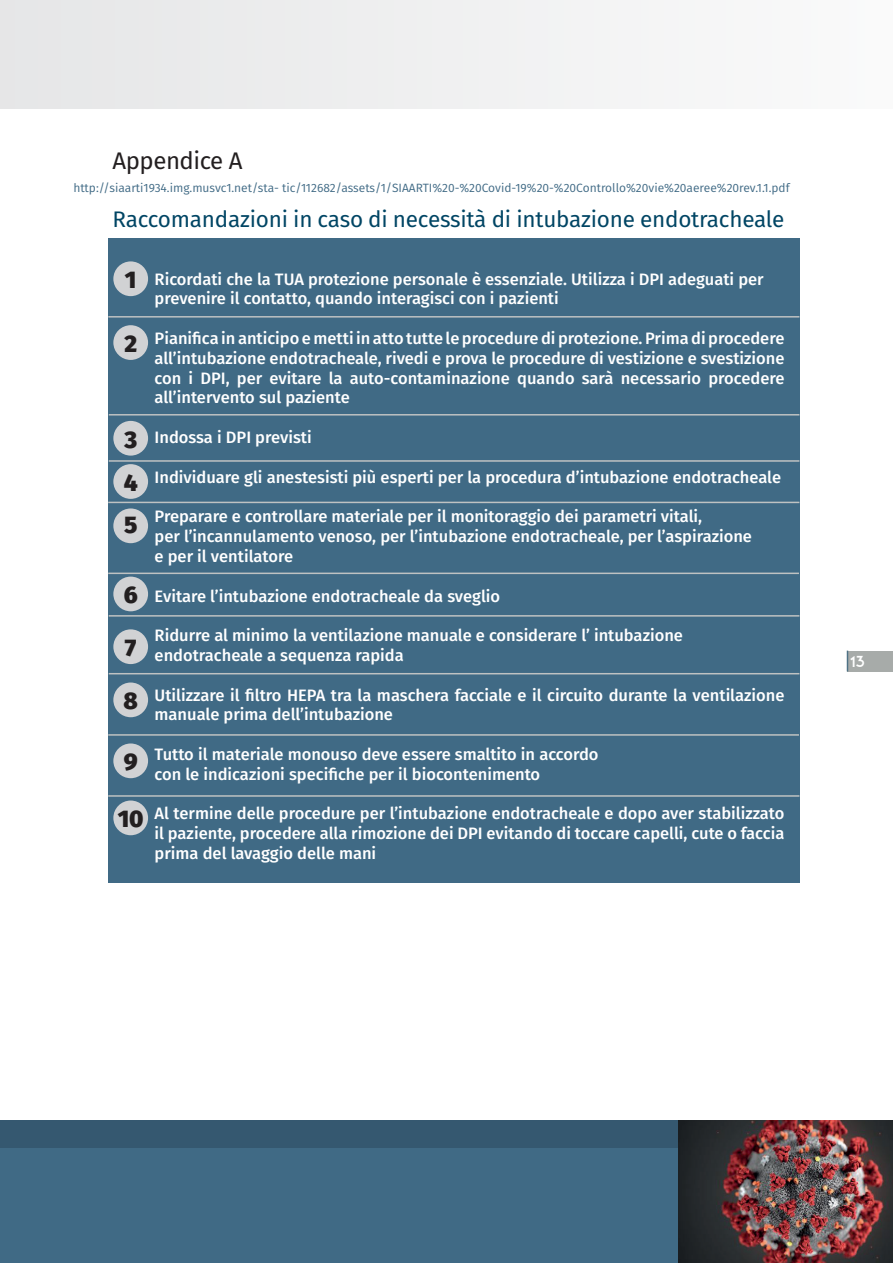
<style>
.page{position:relative;width:893px;height:1263px;background:#fff}
.page>*{position:absolute;margin:0;border:0;box-sizing:border-box;transform-origin:0 0}
.t1{font:800 24px/42.5px "Fira Sans";color:#231f20;text-align:justify}
.t2{font:24px "Fira Sans";letter-spacing:-.02em;color:#231f20}
.t3{font:22.5px "Fira Sans";letter-spacing:-.01em;color:#004564}
.t4{font:500 16.5px/19.8px "Fira Sans";color:#fff}
.t5{font:15px "ADAM.CGPRO";color:#fff}
.t6{font:12px "Fira Sans";color:#406a85}
</style>
<div class="page">
<div style="left:0;top:0;width:893px;height:108px;background:#f0f0f1"></div>
<div style="left:0;top:1121px;width:802px;height:142px;background:linear-gradient(to bottom,#395e77,#436e8a)"></div>
<img style="left:679px;top:1121px;width:214px;height:142px">
<div style="left:848px;top:651px;width:45px;height:20px;background:#a7aba9"></div>
<svg style="left:847px;top:651px;width:1px;height:20px"></svg>
<div style="left:108px;top:238px;width:691px;height:644px;background:#406a85"></div>
<div style="left:113px;top:261px;width:35px;height:35px;background:#d1d2d4;border-radius:50%"></div>
<div style="left:113px;top:325px;width:35px;height:35px;background:#d1d2d4;border-radius:50%"></div>
<div style="left:113px;top:421px;width:35px;height:35px;background:#d1d2d4;border-radius:50%"></div>
<div style="left:113px;top:464px;width:35px;height:35px;background:#d1d2d4;border-radius:50%"></div>
<div style="left:113px;top:508px;width:35px;height:35px;background:#d1d2d4;border-radius:50%"></div>
<div style="left:113px;top:577px;width:35px;height:34px;background:#d1d2d4;border-radius:50%"></div>
<div style="left:113px;top:629px;width:35px;height:35px;background:#d1d2d4;border-radius:50%"></div>
<div style="left:113px;top:682px;width:35px;height:35px;background:#d1d2d4;border-radius:50%"></div>
<div style="left:113px;top:743px;width:35px;height:35px;background:#d1d2d4;border-radius:50%"></div>
<div style="left:113px;top:800px;width:35px;height:35px;background:#d1d2d4;border-radius:50%"></div>
<hr style="left:108px;top:316px;width:691px;height:2px;background:#bfc2c2">
<hr style="left:109px;top:414px;width:690px;height:1px;background:#bfc2c2">
<hr style="left:109px;top:460px;width:690px;height:2px;background:#bfc2c2">
<hr style="left:108px;top:502px;width:691px;height:1px;background:#bfc2c2">
<hr style="left:108px;top:573px;width:691px;height:1px;background:#bfc2c2">
<hr style="left:109px;top:615px;width:690px;height:2px;background:#bfc2c2">
<hr style="left:109px;top:673px;width:690px;height:1px;background:#bfc2c2">
<hr style="left:108px;top:734px;width:691px;height:2px;background:#bfc2c2">
<hr style="left:108px;top:795px;width:691px;height:2px;background:#bfc2c2">
<h1 class="t2" style="left:113px;top:143px;width:131px">Appendice A</h1>
<h2 class="t3" style="left:113px;top:202px;width:673px">Raccomandazioni in caso di necessità di intubazione endotracheale</h2>
<p class="t6" style="left:73px;top:179px;width:718px">http://siaarti1934.img.musvc1.net/sta- tic/112682/assets/1/SIAARTI%20-%20Covid-19%20-%20Controllo%20vie%20aeree%20rev.1.1.pdf</p>
<h1 class="t1" style="left:125px;top:256px;width:13px">1</h1>
<h1 class="t1" style="left:124px;top:320px;width:14px">2</h1>
<h1 class="t1" style="left:124px;top:416px;width:16px">3<br>4<br>5</h1>
<h1 class="t1" style="left:124px;top:566px;width:15px;line-height:52.8px">6<br>7</h1>
<h1 class="t1" style="left:123px;top:677px;width:16px">8</h1>
<h1 class="t1" style="left:124px;top:738px;width:15px">9</h1>
<h1 class="t1" style="left:118px;top:795px;width:27px">10</h1>
<p class="t4" style="left:155px;top:268px;width:611px">Ricordati che la TUA protezione personale è essenziale. Utilizza i DPI adeguati per prevenire il contatto, quando interagisci con i pazienti</p>
<p class="t4" style="left:155px;top:328px;width:631px;text-align:justify">Pianifica in anticipo e metti in atto tutte le procedure di protezione. Prima di procedere all’intubazione endotracheale, rivedi e prova le procedure di vestizione e svestizione con i DPI, per evitare la auto-contaminazione quando sarà necessario procedere all’intervento sul paziente</p>
<p class="t4" style="left:155px;top:427px;width:159px">Indossa i DPI previsti</p>
<p class="t4" style="left:155px;top:466px;width:628px">Individuare gli anestesisti più esperti per la procedura d’intubazione endotracheale</p>
<p class="t4" style="left:155px;top:506px;width:599px">Preparare e controllare materiale per il monitoraggio dei parametri vitali,<br>per l’incannulamento venoso, per l’intubazione endotracheale, per l’aspirazione e per il ventilatore</p>
<p class="t4" style="left:155px;top:585px;width:347px">Evitare l’intubazione endotracheale da sveglio</p>
<p class="t4" style="left:155px;top:625px;width:530px">Ridurre al minimo la ventilazione manuale e considerare l’ intubazione endotracheale a sequenza rapida</p>
<p class="t4" style="left:155px;top:684px;width:631px">Utilizzare il filtro HEPA tra la maschera facciale e il circuito durante la ventilazione manuale prima dell’intubazione</p>
<p class="t4" style="left:155px;top:743px;width:445px">Tutto il materiale monouso deve essere smaltito in accordo con le indicazioni specifiche per il biocontenimento</p>
<p class="t4" style="left:155px;top:803px;width:631px;text-align:justify">Al termine delle procedure per l’intubazione endotracheale e dopo aver stabilizzato il paziente, procedere alla rimozione dei DPI evitando di toccare capelli, cute o faccia prima del lavaggio delle mani</p>
<p class="t5" style="left:850px;top:652px;width:16px">13</p>
</div>
